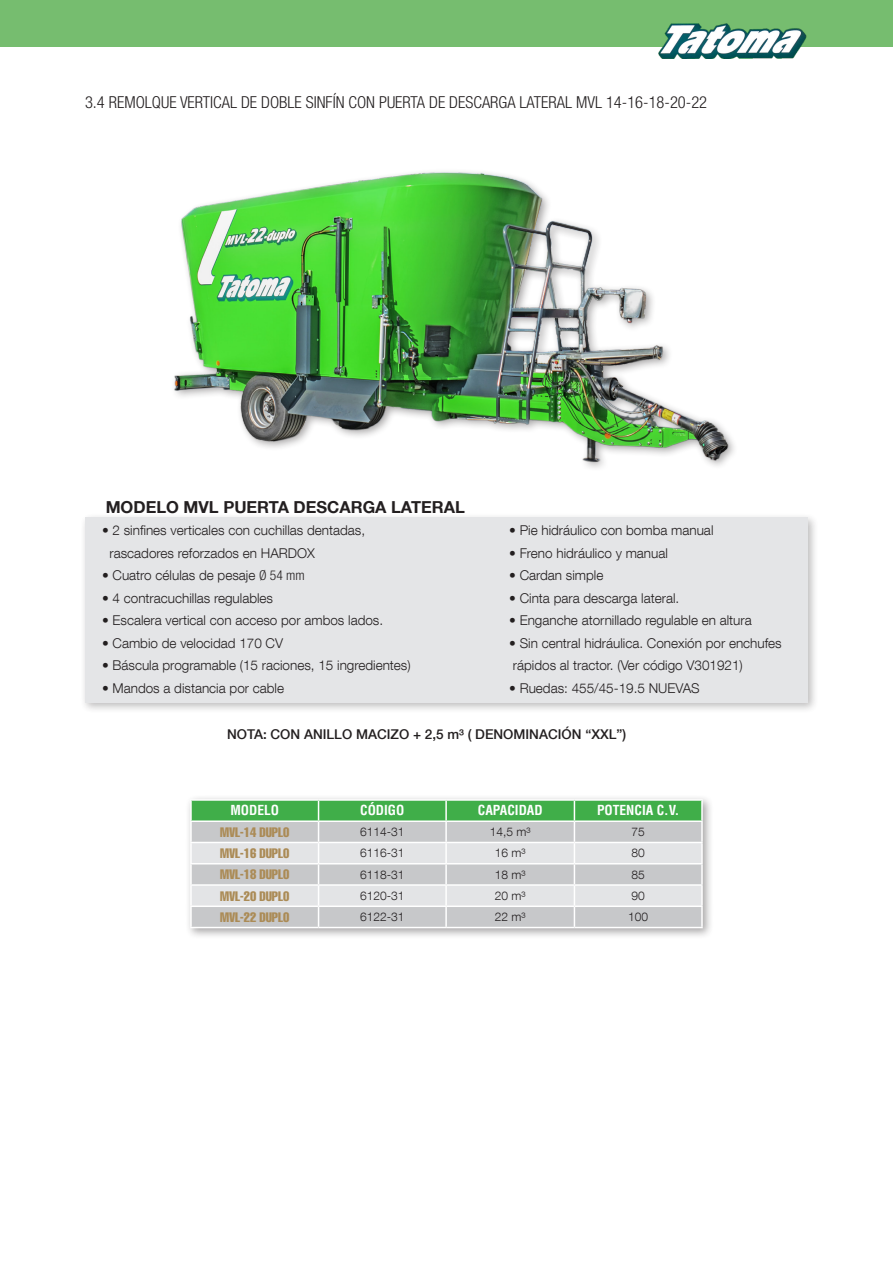
<style>
.page{position:relative;width:893px;height:1263px;background:#fff}
.page>*{position:absolute;margin:0;border:0;box-sizing:border-box;transform-origin:0 0}
.t1{font:300 condensed 16.5px "Helvetica Neue LT Com";color:#231f20}
.t2{font:700 16.5px "Helvetica Neue LT Com";color:#231f20}
.t3{font:300 13.5px/22.5px "Helvetica Neue LT Com";color:#231f20}
.t4{font:13.5px "Helvetica LT Std Comp";color:#ab8b56}
.t5{font:500 13.5px "Helvetica Neue LT Com";color:#231f20}
.t6{font:700 condensed 13.5px "Helvetica LT Std";color:#fff}
.t7{font:300 12px "Helvetica Neue LT Com";color:#231f20}
.s1{font-stretch:condensed}
</style>
<div class="page">
<div style="left:0;top:0;width:893px;height:47px;background:#76bd6f"></div>
<img style="left:658px;top:23px;width:149px;height:36px">
<div style="left:80px;top:512px;width:739px;height:202px;background:#231f20;opacity:.4"></div>
<div style="left:85px;top:517px;width:723px;height:186px;background:#e4e5e7"></div>
<img style="left:174px;top:171px;width:560px;height:297px">
<div style="left:185px;top:794px;width:529px;height:146px;background:#231f20;opacity:.4"></div>
<hr style="left:190px;top:799px;width:129px;height:2px;background:#fff">
<hr style="left:319px;top:799px;width:127px;height:2px;background:#fff">
<hr style="left:446px;top:799px;width:128px;height:2px;background:#fff">
<hr style="left:574px;top:799px;width:129px;height:2px;background:#fff">
<hr style="left:190px;top:927px;width:129px;height:1px;background:#fff">
<hr style="left:319px;top:927px;width:127px;height:1px;background:#fff">
<hr style="left:446px;top:927px;width:128px;height:1px;background:#fff">
<svg style="left:190px;top:800px;width:513px;height:127px;background:#bfd0c2"></svg>
<hr style="left:574px;top:927px;width:129px;height:1px;background:#fff">
<hr style="left:701px;top:907px;width:2px;height:20px;background:#fff">
<p class="t1" style="left:85px;top:92px;width:624px">3.4 REMOLQUE VERTICAL DE DOBLE SINFÍN CON PUERTA DE DESCARGA LATERAL MVL 14-16-18-20-22</p>
<p class="t2" style="left:106px;top:496px;width:361px">MODELO MVL PUERTA DESCARGA LATERAL</p>
<p class="t3" style="left:509px;top:519px;width:206px">• Pie hidráulico con bomba manual</p>
<p class="t3" style="left:509px;top:541px;width:160px">• Freno hidráulico y manual</p>
<p class="t3" style="left:509px;top:564px;width:96px">• Cardan simple</p>
<p class="t3" style="left:509px;top:586px;width:172px">• Cinta para descarga lateral.</p>
<p class="t3" style="left:509px;top:609px;width:244px">• Enganche atornillado regulable en altura</p>
<p class="t3" style="left:509px;top:631px;width:274px">• Sin central hidráulica. Conexión por enchufes rápidos al tractor. (Ver código V301921)</p>
<p class="t3" style="left:509px;top:676px;width:192px">• Ruedas: 455/45-19.5 NUEVAS</p>
<p class="t5" style="left:227px;top:726px;width:401px">NOTA: CON ANILLO MACIZO + 2,5 m³ ( DENOMINACIÓN “XXL”)</p>
<p class="t3" style="left:102px;top:519px;width:265px">• 2 sinfines verticales con cuchillas dentadas,</p>
<p class="t3" style="left:110px;top:541px;width:207px">rascadores reforzados en HARDOX</p>
<p class="t3" style="left:102px;top:564px;width:204px">• Cuatro células de pesaje <span class="s1">Ø 54 mm</span></p>
<p class="t3" style="left:102px;top:586px;width:173px">• 4 contracuchillas regulables</p>
<p class="t3" style="left:102px;top:609px;width:283px">• Escalera vertical con acceso por ambos lados.</p>
<p class="t3" style="left:102px;top:631px;width:183px">• Cambio de velocidad 170 CV</p>
<p class="t3" style="left:102px;top:654px;width:310px">• Báscula programable (15 raciones, 15 ingredientes)</p>
<p class="t3" style="left:102px;top:676px;width:184px">• Mandos a distancia por cable</p>
<p class="t6" style="left:230px;top:802px;width:50px">MODELO</p>
<p class="t6" style="left:360px;top:802px;width:46px">CÓDIGO</p>
<p class="t6" style="left:478px;top:802px;width:66px">CAPACIDAD</p>
<p class="t6" style="left:597px;top:802px;width:84px">POTENCIA C.V.</p>
<p class="t4" style="left:220px;top:823px;width:71px">MVL-14 DUPLO</p>
<p class="t7" style="left:360px;top:824px;width:46px">6114-31</p>
<p class="t7" style="left:490px;top:824px;width:42px">14,5 m³</p>
<p class="t7" style="left:631px;top:824px;width:15px">75</p>
<p class="t4" style="left:220px;top:845px;width:71px">MVL-16 DUPLO</p>
<p class="t7" style="left:360px;top:846px;width:46px">6116-31</p>
<p class="t7" style="left:495px;top:846px;width:32px">16 m³</p>
<p class="t7" style="left:631px;top:846px;width:15px">80</p>
<p class="t4" style="left:220px;top:866px;width:71px">MVL-18 DUPLO</p>
<p class="t7" style="left:360px;top:867px;width:46px">6118-31</p>
<p class="t7" style="left:495px;top:867px;width:32px">18 m³</p>
<p class="t7" style="left:631px;top:867px;width:15px">85</p>
<p class="t4" style="left:220px;top:887px;width:71px">MVL-20 DUPLO</p>
<p class="t7" style="left:360px;top:888px;width:46px">6120-31</p>
<p class="t7" style="left:495px;top:888px;width:32px">20 m³</p>
<p class="t7" style="left:631px;top:888px;width:15px">90</p>
<p class="t4" style="left:220px;top:908px;width:71px">MVL-22 DUPLO</p>
<p class="t7" style="left:360px;top:909px;width:46px">6122-31</p>
<p class="t7" style="left:495px;top:909px;width:32px">22 m³</p>
<p class="t7" style="left:628px;top:909px;width:22px">100</p>
</div>
